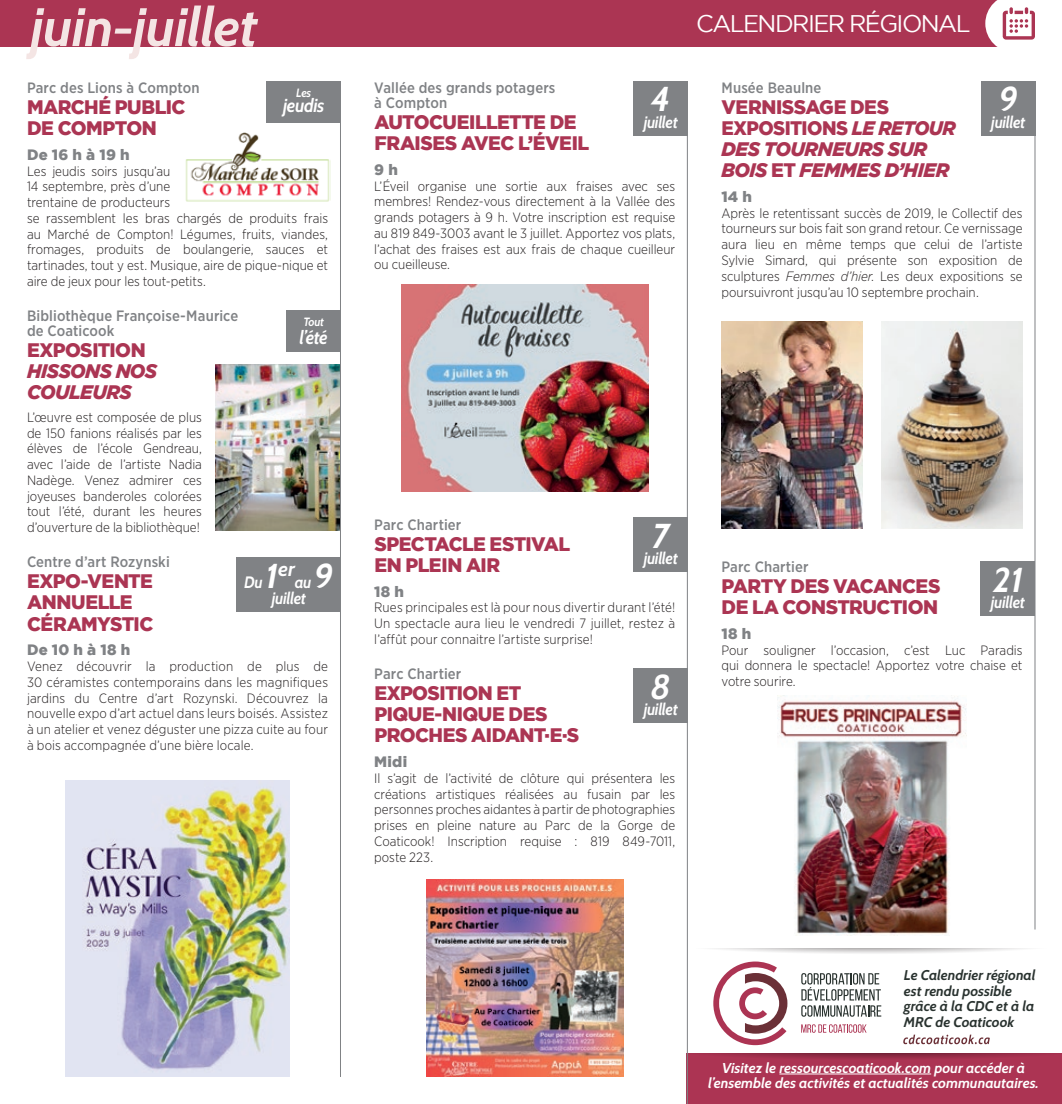
<style>
.page{position:relative;width:1062px;height:1104px;background:#fff}
.page>*{position:absolute;margin:0;border:0;box-sizing:border-box;transform-origin:0 0}
.t1{font:italic 700 54px "Cabin";letter-spacing:-.01em;color:#f4e5e4}
.t2{font:italic 700 34.5px "Cabin";color:#fff}
.t3{font:24px "Gotham";letter-spacing:-.065em;color:#fff}
.t4{font:900 19.5px/21px "Gotham";letter-spacing:-.03em;color:#ab3553}
.t5{font:italic 900 19.5px/21px "Gotham";letter-spacing:-.025em;color:#ab3553;scale:.95 1}
.t6{font:italic 900 19.5px/21px "Gotham";letter-spacing:-.025em;color:#ab3553}
.t7{font:italic 700 18.75px "Cabin";letter-spacing:-.02em;color:#fff;scale:.92 1}
.t8{font:italic 700 16.5px/16.5px "Cabin";letter-spacing:-.02em;color:#fff;text-align:center;scale:.92 1}
.t9{font:500 15px/15px "Gotham Narrow";letter-spacing:.01em;color:#808285}
.t10{font:900 15px "Gotham";letter-spacing:.02em;color:#808285}
.t11{font:italic 700 14.25px/15.8px "Cabin";color:#fff;text-align:center}
.t12{font:italic 700 14.1px/15.6px "Cabin";color:#29322f}
.t13{font:300 13.5px/15.8px "Gotham Narrow";color:#231f20;text-align:justify}
.t14{font:italic 700 12px "Cabin";letter-spacing:-.02em;color:#fff;scale:.92 1}
.s1{font-size:34.5px}
.s2{font-style:normal}
.s3{font-style:italic}
</style>
<div class="page">
<div style="left:0;top:0;width:1016px;height:46px;background:#ab3553"></div>
<svg style="left:985px;top:0;width:50px;height:47px"></svg>
<svg style="left:688px;top:1053px;width:374px;height:50px;background:#a93452"></svg>
<svg style="left:714px;top:948px;width:313px;height:6px"></svg>
<hr style="left:779px;top:1073px;width:152px;height:1px;background:#fff">
<svg style="left:903px;top:1034px;width:87px;height:9px"></svg>
<svg style="left:801px;top:973px;width:80px;height:43px"></svg>
<svg style="left:801px;top:1024px;width:66px;height:8px"></svg>
<svg style="left:713px;top:961px;width:74px;height:83px"></svg>
<div style="left:634px;top:81px;width:54px;height:54px;background:#808285"></div>
<div style="left:634px;top:517px;width:54px;height:54px;background:#808285"></div>
<div style="left:981px;top:561px;width:54px;height:54px;background:#808285"></div>
<div style="left:237px;top:557px;width:104px;height:55px;background:#808285"></div>
<div style="left:634px;top:668px;width:54px;height:54px;background:#808285"></div>
<div style="left:981px;top:81px;width:54px;height:54px;background:#808285"></div>
<img style="left:185px;top:132px;width:146px;height:70px">
<img style="left:215px;top:364px;width:125px;height:167px">
<img style="left:401px;top:284px;width:247px;height:207px">
<img style="left:426px;top:879px;width:197px;height:197px">
<img style="left:66px;top:780px;width:223px;height:296px">
<img style="left:777px;top:695px;width:190px;height:240px">
<img style="left:882px;top:322px;width:141px;height:206px">
<img style="left:721px;top:322px;width:141px;height:206px">
<hr style="left:340px;top:81px;width:1px;height:995px;background:#808285">
<hr style="left:687px;top:81px;width:1px;height:1022px;background:#808285">
<hr style="left:1035px;top:81px;width:1px;height:848px;background:#808285">
<div style="left:267px;top:81px;width:74px;height:42px;background:#808285"></div>
<div style="left:286px;top:310px;width:55px;height:42px;background:#808285"></div>
<h1 class="t1" style="left:31px;top:-6px;width:228px">juin-juillet</h1>
<h3 class="t3" style="left:696px;top:10px;width:276px">CALENDRIER RÉGIONAL</h3>
<p class="t9" style="left:27px;top:80px;width:174px">Parc des Lions à Compton</p>
<h3 class="t4" style="left:27px;top:96px;width:160px">MARCHÉ PUBLIC<br>DE COMPTON</h3>
<p class="t10" style="left:27px;top:146px;width:104px">De 16 h à 19 h</p>
<p class="t13" style="left:27px;top:163px;width:303px;text-align:left">Les jeudis soirs jusqu’au<br>14 septembre, près d’une<br>trentaine de producteurs<br>se rassemblent les bras chargés de produits frais au Marché de Compton! Légumes, fruits, viandes, fromages, produits de boulangerie, sauces et tartinades, tout y est. Musique, aire de pique-nique et aire de jeux pour les tout-petits.</p>
<p class="t9" style="left:27px;top:308px;width:213px">Bibliothèque Françoise-Maurice de Coaticook</p>
<h3 class="t4" style="left:27px;top:339px;width:120px">EXPOSITION</h3>
<h3 class="t6" style="left:27px;top:360px;width:131px">HISSONS NOS<br>COULEURS</h3>
<p class="t13" style="left:27px;top:409px;width:176px">L’œuvre est composée de plus de 150 fanions réalisés par les élèves de l’école Gendreau, avec l’aide de l’artiste Nadia Nadège. Venez admirer ces joyeuses banderoles colorées tout l’été, durant les heures d’ouverture de la bibliothèque!</p>
<p class="t9" style="left:27px;top:554px;width:144px">Centre d’art Rozynski</p>
<h3 class="t4" style="left:27px;top:570px;width:128px">EXPO-VENTE<br>ANNUELLE<br>CÉRAMYSTIC</h3>
<p class="t10" style="left:27px;top:641px;width:105px">De 10 h à 18 h</p>
<p class="t13" style="left:27px;top:658px;width:303px">Venez découvrir la production de plus de 30 céramistes contemporains dans les magnifiques jardins du Centre d’art Rozynski. Découvrez la nouvelle expo d’art actuel dans leurs boisés. Assistez à un atelier et venez déguster une pizza cuite au four à bois accompagnée d’une bière locale.</p>
<p class="t14" style="left:296px;top:86px;width:18px">Les</p>
<h3 class="t7" style="left:283px;top:94px;width:46px">jeudis</h3>
<p class="t14" style="left:303px;top:314px;width:24px">Tout</p>
<h3 class="t7" style="left:300px;top:326px;width:32px">l’été</h3>
<p class="t8" style="left:244px;top:573px;width:98px">Du <span class="s1">1</span><sup>er</sup>au <span class="s1">9 </span>juillet</p>
<p class="t9" style="left:374px;top:80px;width:183px">Vallée des grands potagers à Compton</p>
<h3 class="t4" style="left:374px;top:111px;width:217px">AUTOCUEILLETTE DE<br>FRAISES AVEC L’ÉVEIL</h3>
<p class="t10" style="left:374px;top:161px;width:25px">9 h</p>
<p class="t13" style="left:374px;top:178px;width:303px">L’Éveil organise une sortie aux fraises avec ses membres! Rendez-vous directement à la Vallée des grands potagers à 9 h. Votre inscription est requise au 819 849-3003 avant le 3 juillet. Apportez vos plats, l’achat des fraises est aux frais de chaque cueilleur ou cueilleuse.</p>
<h2 class="t2" style="left:651px;top:78px;width:21px">4</h2>
<p class="t8" style="left:644px;top:114px;width:39px">juillet</p>
<p class="t9" style="left:374px;top:517px;width:89px">Parc Chartier</p>
<h3 class="t4" style="left:374px;top:533px;width:197px">SPECTACLE ESTIVAL<br>EN PLEIN AIR</h3>
<p class="t10" style="left:374px;top:582px;width:31px">18 h</p>
<p class="t13" style="left:374px;top:599px;width:303px">Rues principales est là pour nous divertir durant l’été!<br>Un spectacle aura lieu le vendredi 7 juillet, restez à l’affût pour connaitre l’artiste surprise!</p>
<p class="t9" style="left:374px;top:666px;width:89px">Parc Chartier</p>
<h3 class="t4" style="left:374px;top:682px;width:207px">EXPOSITION ET<br>PIQUE-NIQUE DES<br>PROCHES AIDANT·E·S</h3>
<p class="t10" style="left:374px;top:753px;width:34px">Midi</p>
<p class="t13" style="left:374px;top:769px;width:303px">Il s’agit de l’activité de clôture qui présentera les créations artistiques réalisées au fusain par les personnes proches aidantes à partir de photographies prises en pleine nature au Parc de la Gorge de Coaticook! Inscription requise : 819 849-7011, poste 223.</p>
<h2 class="t2" style="left:652px;top:515px;width:19px">7</h2>
<p class="t8" style="left:644px;top:550px;width:39px">juillet</p>
<h2 class="t2" style="left:651px;top:665px;width:22px">8</h2>
<p class="t8" style="left:644px;top:701px;width:39px">juillet</p>
<p class="t9" style="left:721px;top:80px;width:101px">Musée Beaulne</p>
<h3 class="t5" style="left:722px;top:96px;width:248px"><span class="s2">VERNISSAGE DES<br>EXPOSITIONS</span> LE RETOUR<br>DES TOURNEURS SUR<br>BOIS <span class="s2">ET</span> FEMMES D’HIER</h3>
<p class="t10" style="left:721px;top:188px;width:32px">14 h</p>
<p class="t13" style="left:721px;top:205px;width:303px">Après le retentissant succès de 2019, le Collectif des tourneurs sur bois fait son grand retour. Ce vernissage aura lieu en même temps que celui de l’artiste Sylvie Simard, qui présente son exposition de sculptures <span class="s3">Femmes d’hier</span>. Les deux expositions se poursuivront jusqu’au 10 septembre prochain.</p>
<h2 class="t2" style="left:999px;top:78px;width:21px">9</h2>
<p class="t8" style="left:991px;top:114px;width:39px">juillet</p>
<p class="t9" style="left:721px;top:559px;width:89px">Parc Chartier</p>
<h3 class="t4" style="left:722px;top:575px;width:220px">PARTY DES VACANCES<br>DE LA CONSTRUCTION</h3>
<p class="t10" style="left:721px;top:624px;width:31px">18 h</p>
<p class="t13" style="left:721px;top:641px;width:303px">Pour souligner l’occasion, c’est Luc Paradis qui donnera le spectacle! Apportez votre chaise et votre sourire.</p>
<h2 class="t2" style="left:993px;top:558px;width:32px">21</h2>
<p class="t8" style="left:991px;top:594px;width:39px">juillet</p>
<p class="t12" style="left:904px;top:967px;width:133px">Le Calendrier régional est rendu possible grâce à la CDC et à la<br>MRC de Coaticook</p>
<p class="t11" style="left:708px;top:1059px;width:332px">Visitez le ressourcescoaticook.com pour accéder à l’ensemble des activités et actualités communautaires.</p>
</div>
